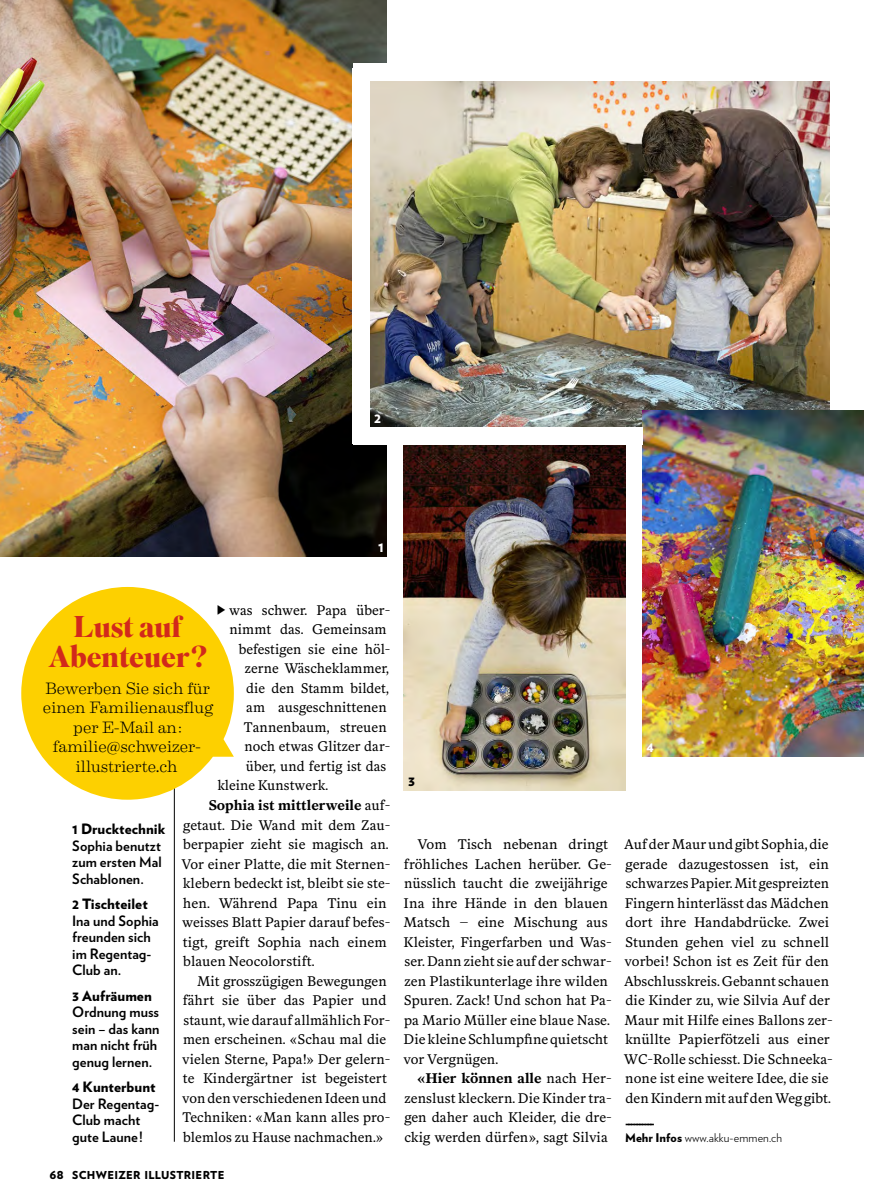
<style>
.page{position:relative;width:893px;height:1200px;background:#fff}
.page>*{position:absolute;margin:0;border:0;box-sizing:border-box;transform-origin:0 0}
._900_Box_Tit_SupBo_2{font:700 30px/30px "Superior Title";letter-spacing:-.01em;color:#d2291b;text-align:center}
._910_Box_Txt_Eames_1{font:300 16.5px/19.5px "Eames Century Modern";letter-spacing:-.005em;color:#000}
._801_Legi_9_5_VBold{font:700 14.25px/16.5px "Verlag";letter-spacing:.005em;color:#000}
._805_Legi_8_0_VLight{font:14.25px "Verlag Black SC800";color:#000}
._801_Legi_9_5_VBold-2{font:900 14.25px "Verlag";color:#fff}
._801_Legi_9_5_VBold-3{font:900 14.25px "Verlag";color:#000}
._502_LT_SupTxt_BS_EZ{font:13.8px/19.5px "Superior Text";color:#000}
._805_Legi_8_0_VLight-2{font:300 12px "Verlag";letter-spacing:.01em;color:#000}
.t1{font:900 10.95px "Verlag";letter-spacing:.025em;color:#000}
.s1{font-weight:700}
.s2{font-weight:900}
</style>
<div class="page">
<hr style="left:174px;top:731px;width:1px;height:410px;background:#000">
<img style="left:0;top:0;width:387px;height:556px">
<img style="left:370px;top:81px;width:459px;height:346px">
<img style="left:404px;top:445px;width:221px;height:345px">
<img style="left:642px;top:410px;width:221px;height:346px">
<div style="left:353px;top:68px;width:17px;height:376px;background:#fff"></div>
<div style="left:353px;top:64px;width:476px;height:17px;background:#fff"></div>
<div style="left:353px;top:427px;width:289px;height:17px;background:#fff"></div>
<svg style="left:21px;top:586px;width:213px;height:213px;fill:#fdd000"></svg>
<svg style="left:218px;top:604px;width:7px;height:10px"></svg>
<p class="_801_Legi_9_5_VBold-2" style="left:374px;top:406px;width:8px">2</p>
<p class="_801_Legi_9_5_VBold-2" style="left:378px;top:535px;width:7px">1</p>
<p class="_502_LT_SupTxt_BS_EZ" style="left:229px;top:600px;width:163px">was schwer. Papa über-</p>
<p class="_502_LT_SupTxt_BS_EZ" style="left:230px;top:620px;width:159px">nimmt das. Gemeinsam</p>
<p class="_502_LT_SupTxt_BS_EZ" style="left:239px;top:639px;width:153px">befestigen sie eine höl-</p>
<p class="_502_LT_SupTxt_BS_EZ" style="left:245px;top:659px;width:146px">zerne Wäscheklammer,</p>
<p class="_502_LT_SupTxt_BS_EZ" style="left:246px;top:678px;width:144px">die den Stamm bildet,</p>
<p class="_502_LT_SupTxt_BS_EZ" style="left:246px;top:698px;width:142px">am ausgeschnittenen</p>
<p class="_502_LT_SupTxt_BS_EZ" style="left:244px;top:717px;width:144px">Tannenbaum, streuen</p>
<p class="_502_LT_SupTxt_BS_EZ" style="left:245px;top:737px;width:147px">noch etwas Glitzer dar-</p>
<p class="_502_LT_SupTxt_BS_EZ" style="left:246px;top:756px;width:142px">über, und fertig ist das</p>
<p class="_502_LT_SupTxt_BS_EZ" style="left:217px;top:776px;width:113px">kleine Kunstwerk.</p>
<p class="_502_LT_SupTxt_BS_EZ" style="left:181px;top:795px;width:211px;text-indent:27px"><span class="s1">Sophia ist mittlerweile</span> auf&shy;getaut. Die Wand mit dem Zau&shy;berpapier zieht sie magisch an.<br>Vor einer Platte, die mit Sternen&shy;klebern bedeckt ist, bleibt sie ste&shy;hen. Während Papa Tinu ein weisses Blatt Papier darauf befes&shy;tigt, greift Sophia nach einem blauen Neocolorstift.</p>
<p class="_502_LT_SupTxt_BS_EZ" style="left:182px;top:971px;width:210px;text-indent:15px">Mit grosszügigen Bewegungen fährt sie über das Papier und staunt, wie darauf allmählich For&shy;men erscheinen. «Schau mal die vielen Sterne, Papa!» Der gelern&shy;te Kindergärtner ist begeistert von den verschiedenen Ideen und<br>Techniken: «Man kann alles pro&shy;blemlos zu Hause nachmachen.»</p>
<p class="_900_Box_Tit_SupBo_2" style="left:48px;top:612px;width:160px">Lust auf<br>Abenteuer?</p>
<p class="_910_Box_Txt_Eames_1" style="left:43px;top:676px;width:172px">Bewerben Sie sich für einen Familienausflug</p>
<p class="_910_Box_Txt_Eames_1" style="left:73px;top:715px;width:110px">per E-Mail an:</p>
<p class="_910_Box_Txt_Eames_1" style="left:53px;top:735px;width:149px">familie@schweizer-</p>
<p class="_910_Box_Txt_Eames_1" style="left:76px;top:754px;width:104px">illustrierte.ch</p>
<p class="_801_Legi_9_5_VBold" style="left:72px;top:819px;width:95px"><span class="s2">1 Drucktechnik<br></span>Sophia benutzt zum ersten Mal<br>Schablonen.</p>
<p class="_801_Legi_9_5_VBold" style="left:72px;top:894px;width:88px"><span class="s2">2 Tischteilet<br></span>Ina und Sophia freunden sich im Regentag-<br>Club an.</p>
<p class="_801_Legi_9_5_VBold" style="left:72px;top:986px;width:89px"><span class="s2">3 Aufräumen<br></span>Ordnung muss sein – das kann man nicht früh genug lernen.</p>
<p class="_801_Legi_9_5_VBold" style="left:72px;top:1077px;width:89px"><span class="s2">4 Kunterbunt<br></span>Der Regentag-<br>Club macht gute Laune!</p>
<p class="t1" style="left:50px;top:1165px;width:16px">68</p>
<p class="t1" style="left:72px;top:1165px;width:154px">SCHWEIZER ILLUSTRIERTE</p>
<p class="_801_Legi_9_5_VBold-3" style="left:408px;top:769px;width:8px">3</p>
<p class="_801_Legi_9_5_VBold-2" style="left:646px;top:735px;width:9px">4</p>
<p class="_502_LT_SupTxt_BS_EZ" style="left:403px;top:834px;width:210px;text-indent:14px">Vom Tisch nebenan dringt fröhliches Lachen herüber. Ge&shy;nüsslich taucht die zweijährige<br>Ina ihre Hände in den blauen<br>Matsch – eine Mischung aus<br>Kleister, Fingerfarben und Was&shy;ser. Dann zieht sie auf der schwar&shy;zen Plastikunterlage ihre wilden<br>Spuren. Zack! Und schon hat Pa&shy;pa Mario Müller eine blaue Nase.<br>Die kleine Schlumpfine quietscht vor Vergnügen.</p>
<p class="_502_LT_SupTxt_BS_EZ" style="left:404px;top:1068px;width:209px;text-align:justify;text-indent:13px"><span class="s1">«Hier können alle</span> nach Her&shy;zenslust kleckern. Die Kinder tra&shy;gen daher auch Kleider, die dre&shy;ckig werden dürfen», sagt Silvia</p>
<p class="_502_LT_SupTxt_BS_EZ" style="left:624px;top:834px;width:211px">Auf der Maur und gibt Sophia, die gerade dazugestossen ist, ein schwarzes Papier. Mit gespreizten<br>Fingern hinterlässt das Mädchen dort ihre Handabdrücke. Zwei<br>Stunden gehen viel zu schnell vorbei! Schon ist es Zeit für den<br>Abschlusskreis. Gebannt schauen die Kinder zu, wie Silvia Auf der<br>Maur mit Hilfe eines Ballons zer&shy;knüllte Papierfötzeli aus einer<br>WC-Rolle schiesst. Die Schneeka&shy;none ist eine weitere Idee, die sie den Kindern mit auf den Weg gibt.</p>
<p class="_805_Legi_8_0_VLight" style="left:625px;top:1110px;width:31px">----------</p>
<p class="_805_Legi_8_0_VLight-2" style="left:625px;top:1128px;width:158px"><span class="s2">Mehr Infos</span> www.akku-emmen.ch</p>
</div>
